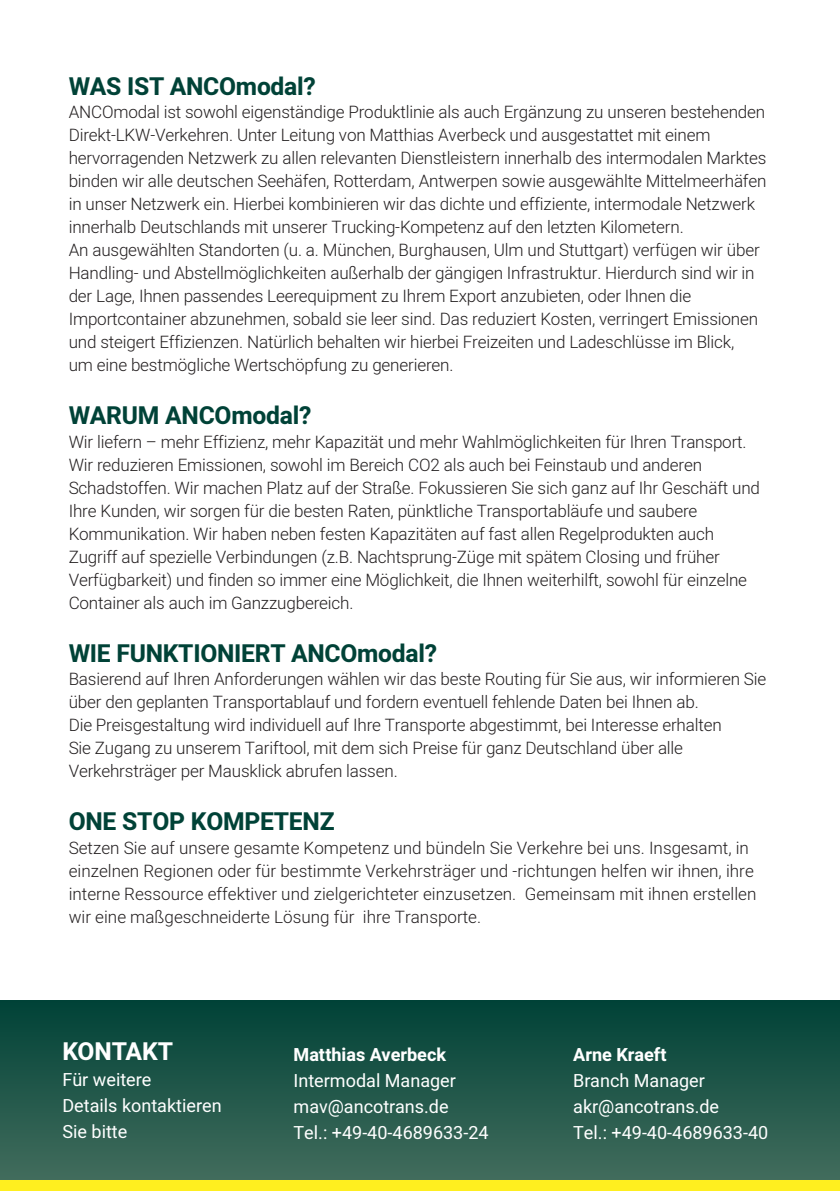
<style>
.page{position:relative;width:840px;height:1191px;background:#fff}
.page>*{position:absolute;margin:0;border:0;box-sizing:border-box;transform-origin:0 0}
.t1{font:700 24.6px "Heebo";letter-spacing:-.01em;color:#004237}
.t2{font:700 24.6px "Heebo";color:#fff}
.t3{font:18px/26px "Heebo";color:#fff}
.t4{font:700 18px "Heebo";color:#fff}
.t5{font:300 17px/23px "Heebo";letter-spacing:-.01em;color:#231f20}
</style>
<div class="page">
<div style="left:0;top:1000px;width:839px;height:181px;background:linear-gradient(to bottom,#004237,#426d5d)"></div>
<div style="left:0;top:1181px;width:839px;height:10px;background:#ffef1f"></div>
<p class="t1" style="left:69px;top:69px;width:248px">WAS IST ANCOmodal?</p>
<p class="t5" style="left:69px;top:100px;width:699px">ANCOmodal ist sowohl eigenständige Produktlinie als auch Ergänzung zu unseren bestehenden Direkt-LKW-Verkehren. Unter Leitung von Matthias Averbeck und ausgestattet mit einem hervorragenden Netzwerk zu allen relevanten Dienstleistern innerhalb des intermodalen Marktes binden wir alle deutschen Seehäfen, Rotterdam, Antwerpen sowie ausgewählte Mittelmeerhäfen in unser Netzwerk ein. Hierbei kombinieren wir das dichte und effiziente, intermodale Netzwerk innerhalb Deutschlands mit unserer Trucking-Kompetenz auf den letzten Kilometern.<br>An ausgewählten Standorten (u. a. München, Burghausen, Ulm und Stuttgart) verfügen wir über Handling- und Abstellmöglichkeiten außerhalb der gängigen Infrastruktur. Hierdurch sind wir in der Lage, Ihnen passendes Leerequipment zu Ihrem Export anzubieten, oder Ihnen die Importcontainer abzunehmen, sobald sie leer sind. Das reduziert Kosten, verringert Emissionen und steigert Effizienzen. Natürlich behalten wir hierbei Freizeiten und Ladeschlüsse im Blick,<br>um eine bestmögliche Wertschöpfung zu generieren.</p>
<p class="t1" style="left:69px;top:398px;width:244px">WARUM ANCOmodal?</p>
<p class="t5" style="left:69px;top:430px;width:692px">Wir liefern – mehr Effizienz, mehr Kapazität und mehr Wahlmöglichkeiten für Ihren Transport.<br>Wir reduzieren Emissionen, sowohl im Bereich CO2 als auch bei Feinstaub und anderen Schadstoffen. Wir machen Platz auf der Straße. Fokussieren Sie sich ganz auf Ihr Geschäft und Ihre Kunden, wir sorgen für die besten Raten, pünktliche Transportabläufe und saubere Kommunikation. Wir haben neben festen Kapazitäten auf fast allen Regelprodukten auch Zugriff auf spezielle Verbindungen (z.B. Nachtsprung-Züge mit spätem Closing und früher Verfügbarkeit) und finden so immer eine Möglichkeit, die Ihnen weiterhilft, sowohl für einzelne Container als auch im Ganzzugbereich.</p>
<p class="t1" style="left:69px;top:636px;width:370px">WIE FUNKTIONIERT ANCOmodal?</p>
<p class="t5" style="left:69px;top:667px;width:698px">Basierend auf Ihren Anforderungen wählen wir das beste Routing für Sie aus, wir informieren Sie über den geplanten Transportablauf und fordern eventuell fehlende Daten bei Ihnen ab.<br>Die Preisgestaltung wird individuell auf Ihre Transporte abgestimmt, bei Interesse erhalten<br>Sie Zugang zu unserem Tariftool, mit dem sich Preise für ganz Deutschland über alle Verkehrsträger per Mausklick abrufen lassen.</p>
<p class="t1" style="left:69px;top:804px;width:267px">ONE STOP KOMPETENZ</p>
<p class="t5" style="left:69px;top:835px;width:689px">Setzen Sie auf unsere gesamte Kompetenz und bündeln Sie Verkehre bei uns. Insgesamt, in einzelnen Regionen oder für bestimmte Verkehrsträger und -richtungen helfen wir ihnen, ihre interne Ressource effektiver und zielgerichteter einzusetzen. Gemeinsam mit ihnen erstellen wir eine maßgeschneiderte Lösung für ihre Transporte.</p>
<p class="t2" style="left:62px;top:1034px;width:112px">KONTAKT</p>
<p class="t3" style="left:62px;top:1066px;width:90px">Für weitere</p>
<p class="t3" style="left:62px;top:1092px;width:161px">Details kontaktieren<br>Sie bitte</p>
<p class="t4" style="left:293px;top:1042px;width:154px">Matthias Averbeck</p>
<p class="t3" style="left:293px;top:1068px;width:164px">Intermodal Manager</p>
<p class="t3" style="left:293px;top:1094px;width:156px">mav@ancotrans.de</p>
<p class="t3" style="left:293px;top:1120px;width:196px">Tel.: +49-40-4689633-24</p>
<p class="t4" style="left:573px;top:1042px;width:95px">Arne Kraeft</p>
<p class="t3" style="left:573px;top:1068px;width:147px">Branch Manager akr@ancotrans.de</p>
<p class="t3" style="left:573px;top:1120px;width:196px">Tel.: +49-40-4689633-40</p>
</div>
